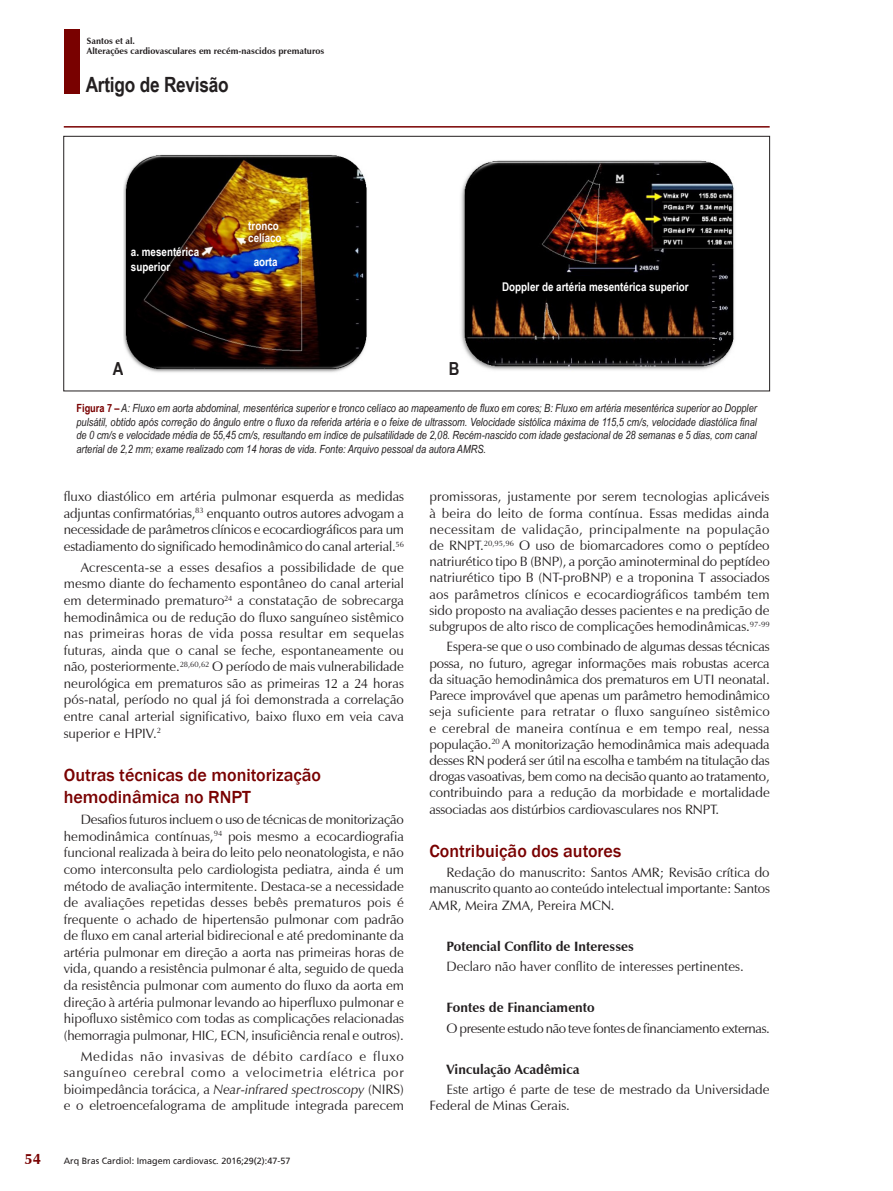
<style>
.page{position:relative;width:893px;height:1191px;background:#fff}
.page>*{position:absolute;margin:0;border:0;box-sizing:border-box;transform-origin:0 0}
.t1{font:700 21px "Arial Narrow";letter-spacing:-.01em;color:#231f20}
._02_-_TITULO_-_MATER{font:500 18px/21.9px "Franklin Gothic";color:#790100}
.t2{font:700 18px "Arial Narrow";color:#231f20}
.t3{font:700 15px "Zapf Humanist 601 BT";color:#790100}
._01-TEXTO_BASICO{font:13.5px/16.5px "Zapf Humanist 601 BT";color:#231f20;text-align:justify}
._01-TEXTO_BASICO-2{font:13.5px "Zapf Humanist 601 BT";letter-spacing:-.025em;color:#231f20}
._04_-_SUBTITULO_SECU{font:700 13.5px "Zapf Humanist 601 BT";color:#231f20}
._01-TEXTO_BASICO-3{font:700 13.5px "Zapf Humanist 601 BT";color:#231f20}
.t4{font:700 12px/14.4px "Arial Narrow";color:#fff}
._06_-_LEGENDA_FIGURA{font:italic 11.25px/13.5px "Arial Narrow";color:#231f20;text-align:justify}
.t5{font:700 9px/10.8px "Zapf Humanist 601 BT";color:#231f20}
.t6{font:9px "Frutiger";color:#231f20}
.s1{font-weight:700;font-style:normal;color:#790100}
.s2{font-style:italic}
</style>
<div class="page">
<hr style="left:64px;top:126px;width:706px;height:2px;background:#790100">
<div style="left:64px;top:29px;width:16px;height:65px;background:#790100"></div>
<div style="left:64px;top:136px;width:706px;height:255px;border:1px solid #231f20"></div>
<img style="left:123px;top:154px;width:244px;height:219px">
<img style="left:461px;top:160px;width:274px;height:210px">
<p class="t5" style="left:87px;top:35px;width:239px">Santos et al.<br>Alterações cardiovasculares em recém-nascidos prematuros</p>
<h1 class="t1" style="left:86px;top:69px;width:145px">Artigo de Revisão</h1>
<p class="t4" style="left:248px;top:220px;width:35px;line-height:12px">tronco celíaco</p>
<p class="t4" style="left:131px;top:244px;width:70px">a. mesentérica superior</p>
<p class="t4" style="left:254px;top:254px;width:26px">aorta</p>
<p class="t4" style="left:502px;top:279px;width:188px">Doppler de artéria mesentérica superior</p>
<p class="t3" style="left:25px;top:1149px;width:18px">54</p>
<p class="t2" style="left:113px;top:354px;width:12px">A</p>
<p class="t2" style="left:449px;top:354px;width:12px">B</p>
<p class="_06_-_LEGENDA_FIGURA" style="left:76px;top:401px;width:682px"><span class="s1">Figura 7 –</span> A: Fluxo em aorta abdominal, mesentérica superior e tronco celíaco ao mapeamento de fluxo em cores; B: Fluxo em artéria mesentérica superior ao Doppler pulsátil, obtido após correção do ângulo entre o fluxo da referida artéria e o feixe de ultrassom. Velocidade sistólica máxima de 115,5 cm/s, velocidade diastólica final de 0 cm/s e velocidade média de 55,45 cm/s, resultando em índice de pulsatilidade de 2,08. Recém-nascido com idade gestacional de 28 semanas e 5 dias, com canal arterial de 2,2 mm; exame realizado com 14 horas de vida. Fonte: Arquivo pessoal da autora AMRS.</p>
<p class="_01-TEXTO_BASICO" style="left:64px;top:488px;width:342px">fluxo diastólico em artéria pulmonar esquerda as medidas adjuntas confirmatórias,<sup>83</sup> enquanto outros autores advogam a necessidade de parâmetros clínicos e ecocardiográficos para um estadiamento do significado hemodinâmico do canal arterial.<sup>56</sup></p>
<p class="_01-TEXTO_BASICO" style="left:64px;top:559px;width:342px;text-indent:17px">Acrescenta-se a esses desafios a possibilidade de que mesmo diante do fechamento espontâneo do canal arterial em determinado prematuro<sup>24</sup> a constatação de sobrecarga hemodinâmica ou de redução do fluxo sanguíneo sistêmico nas primeiras horas de vida possa resultar em sequelas futuras, ainda que o canal se feche, espontaneamente ou não, posteriormente.<sup>28,60,62</sup> O período de mais vulnerabilidade neurológica em prematuros são as primeiras 12 a 24 horas pós‑natal, período no qual já foi demonstrada a correlação entre canal arterial significativo, baixo fluxo em veia cava superior e HPIV.<sup>2</sup></p>
<p class="_02_-_TITULO_-_MATER" style="left:64px;top:764px;width:259px">Outras técnicas de monitorização hemodinâmica no RNPT</p>
<p class="_01-TEXTO_BASICO" style="left:64px;top:811px;width:342px;text-indent:17px">Desafios futuros incluem o uso de técnicas de monitorização hemodinâmica contínuas,<sup>94</sup> pois mesmo a ecocardiografia funcional realizada à beira do leito pelo neonatologista, e não como interconsulta pelo cardiologista pediatra, ainda é um método de avaliação intermitente. Destaca-se a necessidade de avaliações repetidas desses bebês prematuros pois é frequente o achado de hipertensão pulmonar com padrão de fluxo em canal arterial bidirecional e até predominante da artéria pulmonar em direção a aorta nas primeiras horas de vida, quando a resistência pulmonar é alta, seguido de queda da resistência pulmonar com aumento do fluxo da aorta em direção à artéria pulmonar levando ao hiperfluxo pulmonar e hipofluxo sistêmico com todas as complicações relacionadas (hemorragia pulmonar, HIC, ECN, insuficiência renal e outros).</p>
<p class="_01-TEXTO_BASICO" style="left:64px;top:1047px;width:342px;text-indent:17px">Medidas não invasivas de débito cardíaco e fluxo sanguíneo cerebral como a velocimetria elétrica por bioimpedância torácica, a <span class="s2">Near-infrared spectroscopy</span> (NIRS) e o eletroencefalograma de amplitude integrada parecem</p>
<p class="t6" style="left:64px;top:1155px;width:228px">Arq Bras Cardiol: Imagem cardiovasc. 2016;29(2):47-57</p>
<p class="_01-TEXTO_BASICO" style="left:429px;top:488px;width:342px">promissoras, justamente por serem tecnologias aplicáveis à beira do leito de forma contínua. Essas medidas ainda necessitam de validação, principalmente na população de RNPT.<sup>20,95,96</sup> O uso de biomarcadores como o peptídeo natriurético tipo B (BNP), a porção aminoterminal do peptídeo natriurético tipo B (NT-proBNP) e a troponina T associados aos parâmetros clínicos e ecocardiográficos também tem sido proposto na avaliação desses pacientes e na predição de subgrupos de alto risco de complicações hemodinâmicas.<sup>97-99</sup></p>
<p class="_01-TEXTO_BASICO" style="left:429px;top:638px;width:342px;text-indent:17px">Espera-se que o uso combinado de algumas dessas técnicas possa, no futuro, agregar informações mais robustas acerca da situação hemodinâmica dos prematuros em UTI neonatal.<br>Parece improvável que apenas um parâmetro hemodinâmico seja suficiente para retratar o fluxo sanguíneo sistêmico e cerebral de maneira contínua e em tempo real, nessa população.<sup>20</sup> A monitorização hemodinâmica mais adequada desses RN poderá ser útil na escolha e também na titulação das drogas vasoativas, bem como na decisão quanto ao tratamento, contribuindo para a redução da morbidade e mortalidade associadas aos distúrbios cardiovasculares nos RNPT.</p>
<p class="_02_-_TITULO_-_MATER" style="left:429px;top:840px;width:193px">Contribuição dos autores</p>
<p class="_01-TEXTO_BASICO" style="left:429px;top:864px;width:342px;text-indent:17px">Redação do manuscrito: Santos AMR; Revisão crítica do manuscrito quanto ao conteúdo intelectual importante: Santos AMR, Meira ZMA, Pereira MCN.</p>
<p class="_04_-_SUBTITULO_SECU" style="left:446px;top:937px;width:189px">Potencial Conflito de Interesses</p>
<p class="_01-TEXTO_BASICO" style="left:446px;top:958px;width:299px">Declaro não haver conflito de interesses pertinentes.</p>
<p class="_04_-_SUBTITULO_SECU" style="left:446px;top:999px;width:150px">Fontes de Financiamento</p>
<p class="_01-TEXTO_BASICO-2" style="left:446px;top:1019px;width:325px">O presente estudo não teve fontes de financiamento externas.</p>
<p class="_01-TEXTO_BASICO-3" style="left:446px;top:1060px;width:134px">Vinculação Acadêmica</p>
<p class="_01-TEXTO_BASICO" style="left:429px;top:1081px;width:342px;text-indent:17px">Este artigo é parte de tese de mestrado da Universidade<br>Federal de Minas Gerais.</p>
</div>
